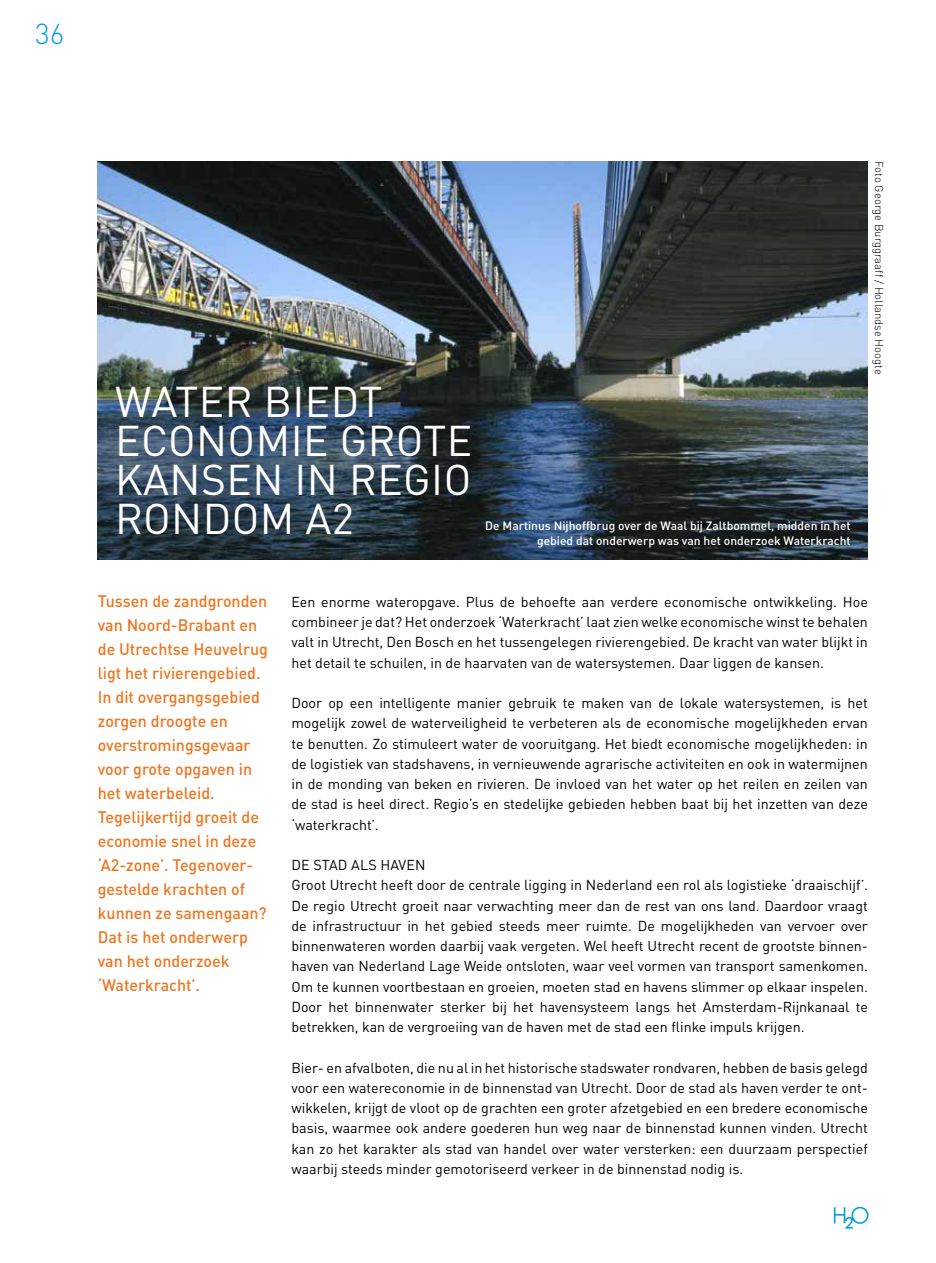
<style>
.page{position:relative;width:936px;height:1263px;background:#fff}
.page>*{position:absolute;margin:0;border:0;box-sizing:border-box;transform-origin:0 0}
.t1{font:42.45px/38.8px "DIN Pro";letter-spacing:.01em;color:#fff}
.t2{font:300 28.5px "DIN Pro";color:#009ee3}
.t3{font:500 16.5px/24px "DIN Pro";color:#ee7620}
.t4{font:14.25px/20.2px "DIN Pro";color:#000;text-align:justify}
.t5{font:500 12px/15px "DIN Pro";color:#fff;text-align:right}
.t6{font:300 11.25px "DIN Pro";color:#000}
</style>
<div class="page">
<svg style="left:833px;top:1207px;width:35px;height:21px"></svg>
<img style="left:98px;top:162px;width:769px;height:397px">
<h2 class="t2" style="left:35px;top:12px;width:31px">36</h2>
<h1 class="t1" style="left:115px;top:378px;width:358px">WATER BIEDT<br>ECONOMIE GROTE<br>KANSEN IN REGIO<br>RONDOM A2</h1>
<p class="t5" style="left:485px;top:517px;width:367px">De Martinus Nijhoffbrug over de Waal bij Zaltbommel, midden in het gebied dat onderwerp was van het onderzoek Waterkracht</p>
<p class="t6" style="left:887px;top:161px;width:215px;rotate:90deg">Foto George Burggraaff / Hollandse Hoogte</p>
<p class="t3" style="left:98px;top:587px;width:172px">Tussen de zandgronden van Noord-Brabant en de Utrechtse Heuvelrug ligt het rivierengebied.<br>In dit overgangsgebied zorgen droogte en overstromingsgevaar voor grote opgaven in het waterbeleid.<br>Tegelijkertijd groeit de economie snel in deze ‘A2-zone’. Tegenover&shy;gestelde krachten of kunnen ze samengaan?<br>Dat is het onderwerp van het onderzoek ‘Waterkracht’.</p>
<p class="t4" style="left:291px;top:590px;width:578px">Een enorme wateropgave. Plus de behoefte aan verdere economische ontwikkeling. Hoe combineer je dat? Het onderzoek ‘Waterkracht’ laat zien welke economische winst te behalen valt in Utrecht, Den Bosch en het tussengelegen rivierengebied. De kracht van water blijkt in het detail te schuilen, in de haarvaten van de watersystemen. Daar liggen de kansen.</p>
<p class="t4" style="left:291px;top:691px;width:578px">Door op een intelligente manier gebruik te maken van de lokale watersystemen, is het mogelijk zowel de waterveiligheid te verbeteren als de economische mogelijkheden ervan te benutten. Zo stimuleert water de vooruitgang. Het biedt economische mogelijkheden: in de logistiek van stadshavens, in vernieuwende agrarische activiteiten en ook in watermijnen in de monding van beken en rivieren. De invloed van het water op het reilen en zeilen van de stad is heel direct. Regio’s en stedelijke gebieden hebben baat bij het inzetten van deze ‘waterkracht’.</p>
<p class="t4" style="left:291px;top:853px;width:578px;text-align:left">DE STAD ALS HAVEN<br>Groot Utrecht heeft door de centrale ligging in Nederland een rol als logistieke ‘draaischijf’.<br>De regio Utrecht groeit naar verwachting meer dan de rest van ons land. Daardoor vraagt de infrastructuur in het gebied steeds meer ruimte. De mogelijkheden van vervoer over binnenwateren worden daarbij vaak vergeten. Wel heeft Utrecht recent de grootste binnen&shy;haven van Nederland Lage Weide ontsloten, waar veel vormen van transport samenkomen.<br>Om te kunnen voortbestaan en groeien, moeten stad en havens slimmer op elkaar inspelen.<br>Door het binnenwater sterker bij het havensysteem langs het Amsterdam-Rijnkanaal te betrekken, kan de vergroeiing van de haven met de stad een flinke impuls krijgen.</p>
<p class="t4" style="left:291px;top:1056px;width:578px">Bier- en afvalboten, die nu al in het historische stadswater rondvaren, hebben de basis gelegd voor een watereconomie in de binnenstad van Utrecht. Door de stad als haven verder te ont&shy;wikkelen, krijgt de vloot op de grachten een groter afzetgebied en een bredere economische basis, waarmee ook andere goederen hun weg naar de binnenstad kunnen vinden. Utrecht kan zo het karakter als stad van handel over water versterken: een duurzaam perspectief waarbij steeds minder gemotoriseerd verkeer in de binnenstad nodig is.</p>
</div>
